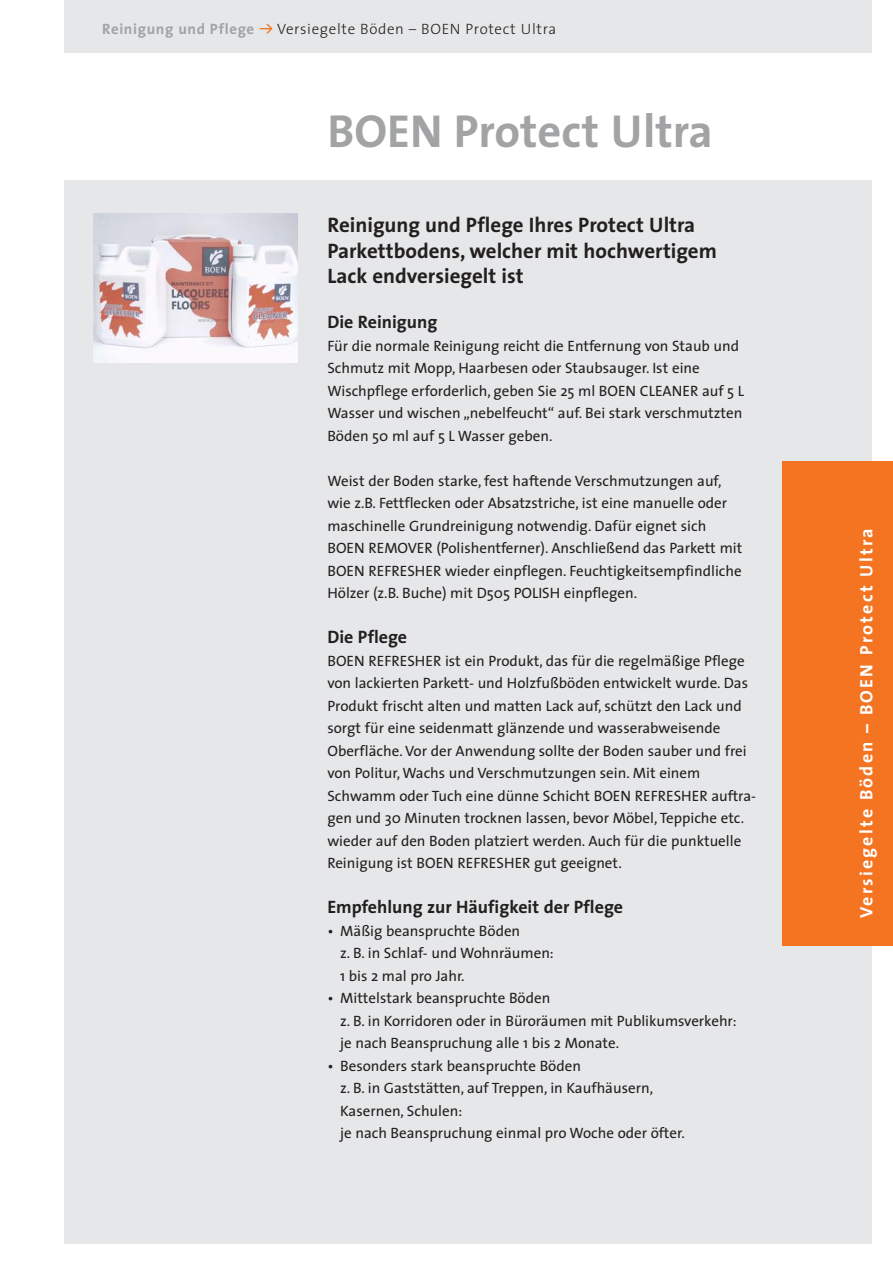
<style>
.page{position:relative;width:893px;height:1263px;background:#fff}
.page>*{position:absolute;margin:0;border:0;box-sizing:border-box;transform-origin:0 0}
.t1{font:700 46.5px "The Sans";color:#a1a3a5}
.t2{font:700 21px/25.5px "The Sans";color:#231f20}
.t3{font:700 18px "The Sans";color:#231f20}
.t4{font:700 18px "The Sans";letter-spacing:.12em;color:#fff}
.t5{font:15px/22.5px "The Sans";color:#231f20}
.t6{font:300 15px "The Sans";letter-spacing:.045em;color:#231f20}
.s1{font-weight:700;color:#a1a3a5}
.s2{font-family:"Info";font-weight:400;color:#f47421}
</style>
<div class="page">
<div style="left:64px;top:180px;width:808px;height:1063px;background:#e6e7e8"></div>
<div style="left:782px;top:461px;width:111px;height:484px;background:#f47421"></div>
<div style="left:64px;top:0;width:808px;height:52px;background:#e6e7e8"></div>
<img style="left:94px;top:214px;width:204px;height:149px">
<p class="t6" style="left:102px;top:23px;width:456px"><span class="s1">Reinigung und Pflege</span> <span class="s2">±</span> Versiegelte Böden – BOEN Protect Ultra</p>
<h1 class="t1" style="left:327px;top:114px;width:387px">BOEN Protect Ultra</h1>
<h2 class="t2" style="left:327px;top:214px;width:391px">Reinigung und Pflege Ihres Protect Ultra<br>Parkettbodens, welcher mit hochwertigem<br>Lack endversiegelt ist</h2>
<p class="t3" style="left:327px;top:315px;width:111px">Die Reinigung</p>
<p class="t5" style="left:327px;top:336px;width:418px">Für die normale Reinigung reicht die Entfernung von Staub und Schmutz mit Mopp, Haarbesen oder Staubsauger. Ist eine Wischpflege erforderlich, geben Sie 25 ml BOEN CLEANER auf 5 L Wasser und wischen „nebelfeucht“ auf. Bei stark verschmutzten Böden 50 ml auf 5 L Wasser geben.</p>
<p class="t5" style="left:327px;top:471px;width:416px">Weist der Boden starke, fest haftende Verschmutzungen auf, wie z.B. Fettflecken oder Absatzstriche, ist eine manuelle oder maschinelle Grundreinigung notwendig. Dafür eignet sich BOEN REMOVER (Polishentferner). Anschließend das Parkett mit BOEN REFRESHER wieder einpflegen. Feuchtigkeitsempfindliche Hölzer (z.B. Buche) mit D505 POLISH einpflegen.</p>
<p class="t3" style="left:327px;top:630px;width:81px">Die Pflege</p>
<p class="t5" style="left:327px;top:651px;width:430px">BOEN REFRESHER ist ein Produkt, das für die regelmäßige Pflege von lackierten Parkett- und Holzfußböden entwickelt wurde. Das Produkt frischt alten und matten Lack auf, schützt den Lack und sorgt für eine seidenmatt glänzende und wasserabweisende Oberfläche. Vor der Anwendung sollte der Boden sauber und frei von Politur, Wachs und Verschmutzungen sein. Mit einem Schwamm oder Tuch eine dünne Schicht BOEN REFRESHER auftra&shy;gen und 30 Minuten trocknen lassen, bevor Möbel, Teppiche etc. wieder auf den Boden platziert werden. Auch für die punktuelle Reinigung ist BOEN REFRESHER gut geeignet.</p>
<p class="t3" style="left:327px;top:900px;width:297px">Empfehlung zur Häufigkeit der Pflege</p>
<p class="t5" style="left:340px;top:921px;width:215px;text-indent:-13px">• Mäßig beanspruchte Böden<br>z. B. in Schlaf- und Wohnräumen:<br>1 bis 2 mal pro Jahr.</p>
<p class="t5" style="left:340px;top:988px;width:398px;text-indent:-13px">• Mittelstark beanspruchte Böden<br>z. B. in Korridoren oder in Büroräumen mit Publikumsverkehr: je nach Beanspruchung alle 1 bis 2 Monate.</p>
<p class="t5" style="left:340px;top:1056px;width:346px;text-indent:-13px">• Besonders stark beanspruchte Böden<br>z. B. in Gaststätten, auf Treppen, in Kaufhäusern, Kasernen, Schulen:<br>je nach Beanspruchung einmal pro Woche oder öfter.</p>
<p class="t4" style="left:860px;top:918px;width:391px;rotate:-90deg">Versiegelte Böden – BOEN Protect Ultra</p>
</div>
